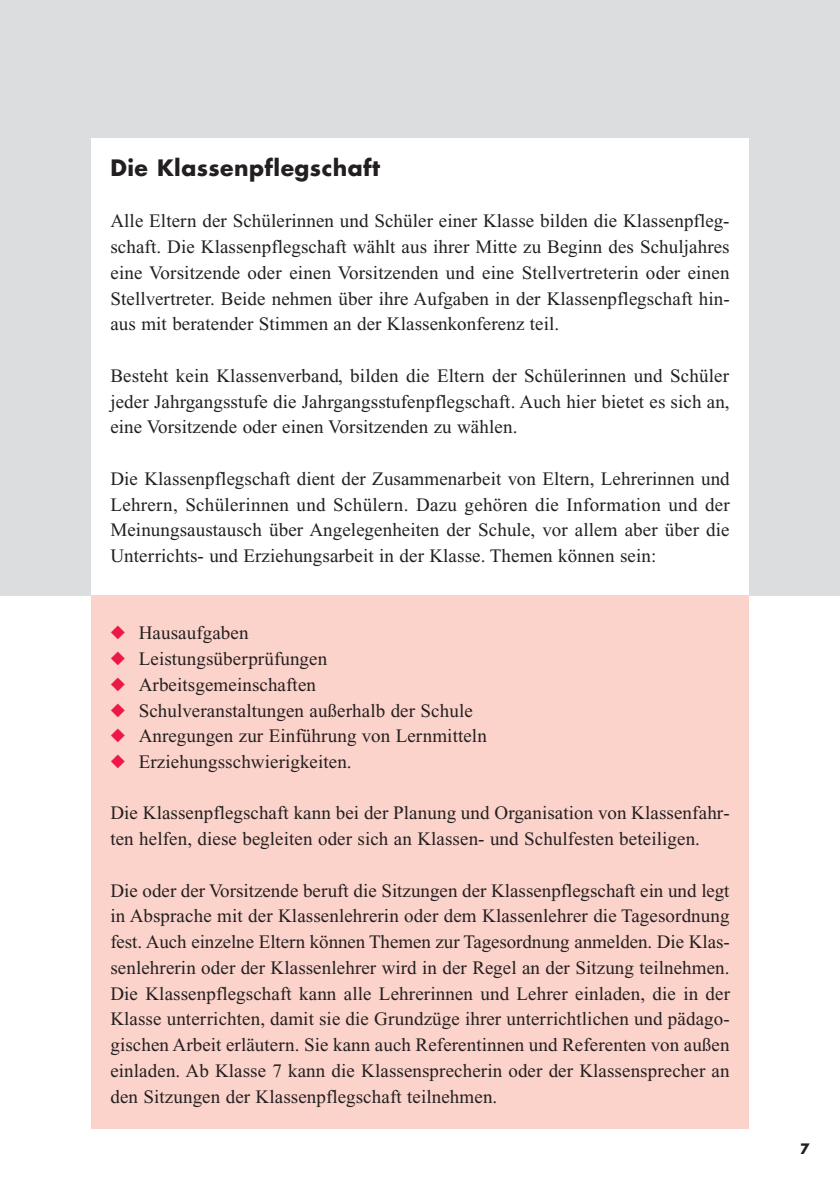
<style>
.page{position:relative;width:840px;height:1191px;background:#fff}
.page>*{position:absolute;margin:0;border:0;box-sizing:border-box;transform-origin:0 0}
.t1{font:700 22px "Futura";letter-spacing:.02em;color:#231f20}
.t2{font:19px/25.8px "Times";letter-spacing:.005em;color:#231f20;text-align:justify}
.t3{font:700 14px "Futura";color:#231f20}
.s1{color:#ed1845}
</style>
<div class="page">
<div style="left:0;top:0;width:839px;height:595px;background:#dcdddf"></div>
<div style="left:91px;top:138px;width:657px;height:457px;background:#fff"></div>
<div style="left:91px;top:595px;width:657px;height:533px;background:#fbd3ca"></div>
<p class="t1" style="left:110px;top:158px;width:271px">Die Klassenpflegschaft</p>
<p class="t2" style="left:110px;top:210px;width:620px">Alle Eltern der Schülerinnen und Schüler einer Klasse bilden die Klassenpfleg&shy;schaft. Die Klassenpflegschaft wählt aus ihrer Mitte zu Beginn des Schuljahres eine Vorsitzende oder einen Vorsitzenden und eine Stellvertreterin oder einen Stellvertreter. Beide nehmen über ihre Aufgaben in der Klassenpflegschaft hin&shy;aus mit beratender Stimmen an der Klassenkonferenz teil.</p>
<p class="t2" style="left:110px;top:364px;width:620px">Besteht kein Klassenverband, bilden die Eltern der Schülerinnen und Schüler jeder Jahrgangsstufe die Jahrgangsstufenpflegschaft. Auch hier bietet es sich an, eine Vorsitzende oder einen Vorsitzenden zu wählen.</p>
<p class="t2" style="left:110px;top:467px;width:620px">Die Klassenpflegschaft dient der Zusammenarbeit von Eltern, Lehrerinnen und Lehrern, Schülerinnen und Schülern. Dazu gehören die Information und der Meinungsaustausch über Angelegenheiten der Schule, vor allem aber über die Unterrichts- und Erziehungsarbeit in der Klasse. Themen können sein:</p>
<p class="t2" style="left:110px;top:622px;width:139px"><span class="s1">◆</span> Hausaufgaben</p>
<p class="t2" style="left:110px;top:647px;width:218px"><span class="s1">◆</span> Leistungsüberprüfungen</p>
<p class="t2" style="left:110px;top:673px;width:207px"><span class="s1">◆</span> Arbeitsgemeinschaften</p>
<p class="t2" style="left:110px;top:699px;width:364px"><span class="s1">◆</span> Schulveranstaltungen außerhalb der Schule</p>
<p class="t2" style="left:110px;top:725px;width:378px"><span class="s1">◆</span> Anregungen zur Einführung von Lernmitteln</p>
<p class="t2" style="left:110px;top:750px;width:243px"><span class="s1">◆</span> Erziehungsschwierigkeiten.</p>
<p class="t2" style="left:110px;top:802px;width:620px">Die Klassenpflegschaft kann bei der Planung und Organisation von Klassenfahr&shy;ten helfen, diese begleiten oder sich an Klassen- und Schulfesten beteiligen.</p>
<p class="t2" style="left:110px;top:879px;width:621px">Die oder der Vorsitzende beruft die Sitzungen der Klassenpflegschaft ein und legt in Absprache mit der Klassenlehrerin oder dem Klassenlehrer die Tagesordnung fest. Auch einzelne Eltern können Themen zur Tagesordnung anmelden. Die Klas&shy;senlehrerin oder der Klassenlehrer wird in der Regel an der Sitzung teilnehmen.<br>Die Klassenpflegschaft kann alle Lehrerinnen und Lehrer einladen, die in der Klasse unterrichten, damit sie die Grundzüge ihrer unterrichtlichen und pädago&shy;gischen Arbeit erläutern. Sie kann auch Referentinnen und Referenten von außen einladen. Ab Klasse 7 kann die Klassensprecherin oder der Klassensprecher an den Sitzungen der Klassenpflegschaft teilnehmen.</p>
<p class="t3" style="left:799px;top:1142px;width:11px">7</p>
</div>
